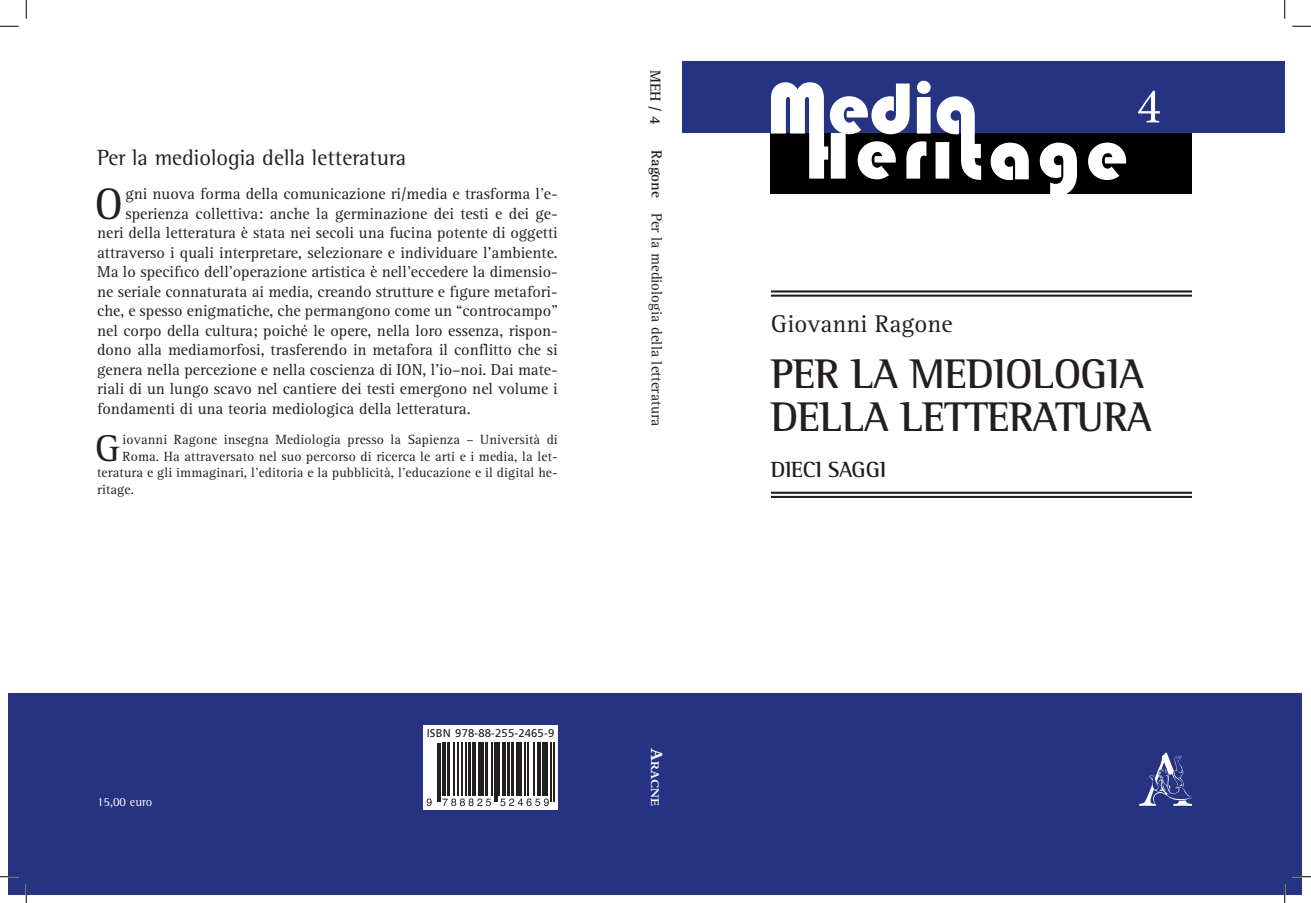
<style>
.page{position:relative;width:1311px;height:903px;background:#fff}
.page>*{position:absolute;margin:0;border:0;box-sizing:border-box;transform-origin:0 0}
.t1{font:75px "Bauhaus 93";color:#fff}
.t2{font:50px "Minion Pro";color:#fff}
.t3{font:45.5px "Rotis Serif";color:#231f20}
.t4{font:700 42.5px/42.5px "Rotis Semi Serif";letter-spacing:-.02em;color:#231f20}
.t5{font:38.5px "Rotis Serif";color:#231f20}
.t6{font:25px "Rotis Serif";color:#231f20}
.t7{font:22.5px "Rotis Semi Serif";color:#231f20}
.t8{font:700 22.5px "Rotis Semi Serif";letter-spacing:-.02em;color:#231f20}
.t9{font:16.25px "Rotis Serif";color:#231f20}
.t10{font:15px "Rotis Serif";color:#231f20}
.t11{font:700 15px "Rotis Serif Std";color:#231f20}
.t12{font:13.75px "Rotis Serif";letter-spacing:.01em;color:#231f20}
.t13{font:12.5px "Rotis Semi Serif Std";color:#fff}
.t14{font:700 12.25px "Bembo Std";color:#fff}
.t15{font:11.25px "Frutiger LT Std";letter-spacing:.015em;color:#231f20}
.s1{font-weight:700}
.s2{font-size:17.5px}
</style>
<div class="page">
<div style="left:9px;top:693px;width:1293px;height:201px;background:#263382"></div>
<svg style="left:1139px;top:753px;width:53px;height:53px"></svg>
<svg style="left:424px;top:725px;width:134px;height:84px;background:#dcdcdc"></svg>
<hr style="left:437px;top:743px;width:1px;height:58px;background:#231f20">
<hr style="left:440px;top:743px;width:1px;height:58px;background:#231f20">
<hr style="left:442px;top:743px;width:4px;height:53px;background:#231f20">
<hr style="left:447px;top:743px;width:3px;height:53px;background:#231f20">
<hr style="left:453px;top:743px;width:1px;height:53px;background:#231f20">
<hr style="left:457px;top:743px;width:1px;height:53px;background:#231f20">
<hr style="left:462px;top:743px;width:1px;height:53px;background:#231f20">
<hr style="left:466px;top:743px;width:1px;height:53px;background:#231f20">
<hr style="left:468px;top:743px;width:2px;height:53px;background:#231f20">
<hr style="left:472px;top:743px;width:3px;height:53px;background:#231f20">
<hr style="left:478px;top:743px;width:2px;height:53px;background:#231f20">
<hr style="left:482px;top:743px;width:2px;height:53px;background:#231f20">
<hr style="left:485px;top:743px;width:3px;height:53px;background:#231f20">
<hr style="left:491px;top:743px;width:2px;height:53px;background:#231f20">
<svg style="left:427px;top:798px;width:5px;height:8px"></svg>
<svg style="left:443px;top:798px;width:48px;height:8px"></svg>
<hr style="left:494px;top:743px;width:1px;height:58px;background:#231f20">
<hr style="left:496px;top:743px;width:2px;height:58px;background:#231f20">
<hr style="left:499px;top:743px;width:1px;height:53px;background:#231f20">
<hr style="left:502px;top:743px;width:4px;height:53px;background:#231f20">
<hr style="left:507px;top:743px;width:3px;height:53px;background:#231f20">
<hr style="left:511px;top:743px;width:3px;height:53px;background:#231f20">
<hr style="left:516px;top:743px;width:1px;height:53px;background:#231f20">
<hr style="left:518px;top:743px;width:4px;height:53px;background:#231f20">
<hr style="left:525px;top:743px;width:1px;height:53px;background:#231f20">
<hr style="left:527px;top:743px;width:1px;height:53px;background:#231f20">
<hr style="left:533px;top:743px;width:1px;height:53px;background:#231f20">
<hr style="left:537px;top:743px;width:4px;height:53px;background:#231f20">
<hr style="left:542px;top:743px;width:4px;height:53px;background:#231f20">
<hr style="left:547px;top:743px;width:1px;height:53px;background:#231f20">
<svg style="left:500px;top:798px;width:49px;height:8px"></svg>
<hr style="left:551px;top:743px;width:1px;height:58px;background:#231f20">
<hr style="left:553px;top:743px;width:1px;height:58px;background:#231f20">
<hr style="left:771px;top:295px;width:421px;height:2px;background:#231f20">
<hr style="left:771px;top:290px;width:421px;height:2px;background:#231f20">
<hr style="left:771px;top:496px;width:421px;height:2px;background:#231f20">
<hr style="left:771px;top:492px;width:421px;height:2px;background:#231f20">
<div style="left:771px;top:107px;width:421px;height:87px;background:#000"></div>
<svg style="left:961px;top:133px;width:165px;height:61px"></svg>
<svg style="left:809px;top:133px;width:140px;height:46px"></svg>
<div style="left:682px;top:62px;width:603px;height:71px;background:#263382"></div>
<svg style="left:0;top:25px;width:19px;height:2px"></svg>
<svg style="left:1292px;top:25px;width:19px;height:2px"></svg>
<svg style="left:0;top:876px;width:19px;height:1px"></svg>
<svg style="left:1292px;top:876px;width:19px;height:1px"></svg>
<svg style="left:25px;top:0;width:2px;height:19px"></svg>
<svg style="left:25px;top:884px;width:2px;height:19px"></svg>
<svg style="left:1284px;top:0;width:1px;height:19px"></svg>
<svg style="left:1284px;top:884px;width:1px;height:19px"></svg>
<h3 class="t7" style="left:97px;top:145px;width:310px">Per la mediologia della letteratura</h3>
<h3 class="t3" style="left:95px;top:178px;width:30px">O</h3>
<p class="t9" style="left:125px;top:184px;width:434px">gni nuova forma della comunicazione ri/media e trasforma l’e-</p>
<p class="t9" style="left:125px;top:204px;width:434px">sperienza collettiva: anche la germinazione dei testi e dei ge-</p>
<p class="t9" style="left:97px;top:223px;width:462px">neri della letteratura è stata nei secoli una fucina potente di oggetti</p>
<p class="t9" style="left:97px;top:243px;width:462px">attraverso i quali interpretare, selezionare e individuare l’ambiente.</p>
<p class="t9" style="left:97px;top:262px;width:462px">Ma lo specifico dell’operazione artistica è nell’eccedere la dimensio-</p>
<p class="t9" style="left:97px;top:282px;width:462px">ne seriale connaturata ai media, creando strutture e figure metafori-</p>
<p class="t9" style="left:97px;top:301px;width:462px">che, e spesso enigmatiche, che permangono come un “controcampo”</p>
<p class="t9" style="left:97px;top:321px;width:462px">nel corpo della cultura; poiché le opere, nella loro essenza, rispon-</p>
<p class="t9" style="left:97px;top:340px;width:462px">dono alla mediamorfosi, trasferendo in metafora il conflitto che si</p>
<p class="t9" style="left:97px;top:360px;width:462px">genera nella percezione e nella coscienza di ION, l’io–noi. Dai mate-</p>
<p class="t9" style="left:97px;top:379px;width:462px">riali di un lungo scavo nel cantiere dei testi emergono nel volume i</p>
<p class="t9" style="left:97px;top:399px;width:375px">fondamenti di una teoria mediologica della letteratura.</p>
<h3 class="t5" style="left:95px;top:426px;width:27px">G</h3>
<p class="t12" style="left:123px;top:432px;width:437px">iovanni Ragone insegna Mediologia presso la Sapienza – Università di</p>
<p class="t12" style="left:123px;top:448px;width:437px">Roma. Ha attraversato nel suo percorso di ricerca le arti e i media, la let-</p>
<p class="t12" style="left:97px;top:465px;width:462px">teratura e gli immaginari, l’editoria e la pubblicità, l’educazione e il digital he-</p>
<p class="t12" style="left:97px;top:481px;width:39px">ritage.</p>
<p class="t11" style="left:664px;top:70px;width:56px;rotate:90deg">MEH / 4</p>
<p class="t10" style="left:665px;top:150px;width:277px;rotate:90deg"><span class="s1">Ragone</span> Per la mediologia della letteratura</p>
<p class="t13" style="left:97px;top:794px;width:57px">15,00 euro</p>
<p class="t15" style="left:427px;top:727px;width:129px">ISBN 978-88-255-2465-9</p>
<p class="t14" style="left:662px;top:748px;width:59px;rotate:90deg"><span class="s2">A</span>racne</p>
<h1 class="t1" style="left:767px;top:66px;width:213px">Media</h1>
<h2 class="t2" style="left:1137px;top:77px;width:78px">4 <sup>X</sup></h2>
<h3 class="t6" style="left:771px;top:309px;width:183px">Giovanni Ragone</h3>
<h3 class="t4" style="left:771px;top:352px;width:383px">PER LA MEDIOLOGIA<br>DELLA LETTERATURA</h3>
<h3 class="t8" style="left:771px;top:456px;width:117px">DIECI SAGGI</h3>
</div>
